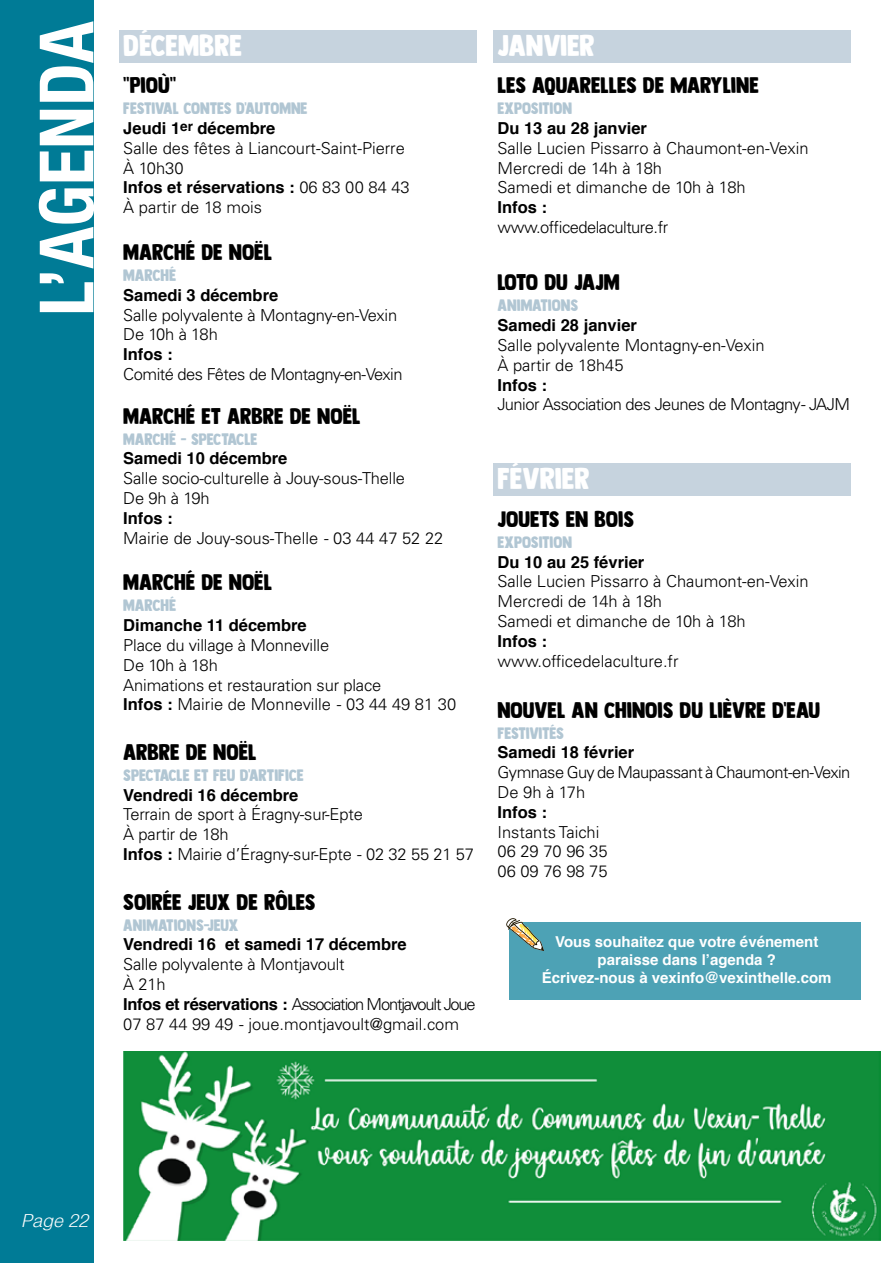
<style>
.page{position:relative;width:893px;height:1263px;background:#fff}
.page>*{position:absolute;margin:0;border:0;box-sizing:border-box;transform-origin:0 0}
.t1{font:700 condensed 75px "Helvetica Neue";color:#fff}
.t2{font:30px "DK Longreach";color:#fff}
.t3{font:22.5px "DK Longreach";color:#000}
.t4{font:22.5px "DK Longreach";letter-spacing:-.02em;color:#000}
.t5{font:italic 300 18px "Helvetica";color:#fff}
.t6{font:300 16.5px/19.8px "Univers LT Pro 45";letter-spacing:-.01em;color:#000}
.t7{font:700 16.5px "Helvetica";color:#000}
.t8{font:300 16.5px/19.8px "Univers LT Pro 45";letter-spacing:-.03em;color:#000}
.t9{font:16.5px "DK Longreach";color:#b1c6d3}
.t10{font:700 15px/18px "Helvetica";color:#fff;text-align:center}
.s1{font-family:"Univers LT Pro 45";font-weight:300}
.s2{font-family:"Helvetica";font-weight:700}
</style>
<div class="page">
<div style="left:0;top:0;width:93px;height:1263px;background:#007b96"></div>
<div style="left:509px;top:922px;width:352px;height:77px;background:#4da2b5"></div>
<svg style="left:506px;top:918px;width:38px;height:33px"></svg>
<div style="left:119px;top:30px;width:357px;height:33px;background:#c6d3de"></div>
<div style="left:493px;top:30px;width:357px;height:33px;background:#c6d3de"></div>
<div style="left:493px;top:463px;width:357px;height:33px;background:#c6d3de"></div>
<img style="left:123px;top:1051px;width:758px;height:190px">
<h1 class="t1" style="left:21px;top:316px;width:296px;rotate:-90deg">L’AGENDA</h1>
<h2 class="t2" style="left:123px;top:28px;width:120px">DÉCEMBRE</h2>
<h3 class="t3" style="left:123px;top:72px;width:54px">"PIOÙ"</h3>
<p class="t9" style="left:123px;top:99px;width:186px">FESTIVAL CONTES D'AUTOMNE</p>
<p class="t7" style="left:123px;top:115px;width:154px">Jeudi 1<sup>er</sup> décembre</p>
<p class="t6" style="left:123px;top:138px;width:283px">Salle des fêtes à Liancourt-Saint-Pierre<br>À 10h30</p>
<p class="t7" style="left:123px;top:174px;width:288px">Infos et réservations : <span class="s1">06 83 00 84 43</span></p>
<p class="t6" style="left:123px;top:197px;width:140px">À partir de 18 mois</p>
<h3 class="t3" style="left:123px;top:239px;width:150px">MARCHÉ DE NOËL</h3>
<p class="t9" style="left:123px;top:266px;width:54px">MARCHÉ</p>
<p class="t7" style="left:123px;top:282px;width:156px">Samedi 3 décembre</p>
<p class="t6" style="left:123px;top:304px;width:275px">Salle polyvalente à Montagny-en-Vexin<br>De 10h à 18h</p>
<p class="t7" style="left:123px;top:341px;width:51px">Infos :</p>
<p class="t8" style="left:123px;top:364px;width:281px">Comité des Fêtes de Montagny-en-Vexin</p>
<h3 class="t3" style="left:123px;top:402px;width:238px">MARCHÉ ET ARBRE DE NOËL</h3>
<p class="t9" style="left:123px;top:429px;width:135px">MARCHÉ - SPECTACLE</p>
<p class="t7" style="left:123px;top:445px;width:166px">Samedi 10 décembre</p>
<p class="t6" style="left:123px;top:468px;width:283px">Salle socio-culturelle à Jouy-sous-Thelle<br>De 9h à 19h</p>
<p class="t7" style="left:123px;top:505px;width:51px">Infos :</p>
<p class="t6" style="left:123px;top:527px;width:322px">Mairie de Jouy-sous-Thelle - 03 44 47 52 22</p>
<h3 class="t3" style="left:123px;top:569px;width:150px">MARCHÉ DE NOËL</h3>
<p class="t9" style="left:123px;top:596px;width:54px">MARCHÉ</p>
<p class="t7" style="left:123px;top:612px;width:185px">Dimanche 11 décembre</p>
<p class="t6" style="left:123px;top:635px;width:334px">Place du village à Monneville<br>De 10h à 18h<br>Animations et restauration sur place<br><span class="s2">Infos :</span> Mairie de Monneville - 03 44 49 81 30</p>
<h3 class="t3" style="left:123px;top:739px;width:135px">ARBRE DE NOËL</h3>
<p class="t9" style="left:123px;top:765px;width:182px">SPECTACLE ET FEU D'ARTIFICE</p>
<p class="t7" style="left:123px;top:781px;width:177px">Vendredi 16 décembre</p>
<p class="t6" style="left:123px;top:804px;width:352px">Terrain de sport à Éragny-sur-Epte<br>À partir de 18h<br><span class="s2">Infos :</span> Mairie d’Éragny-sur-Epte - 02 32 55 21 57</p>
<h3 class="t3" style="left:123px;top:888px;width:194px">SOIRÉE JEUX DE RÔLES</h3>
<p class="t9" style="left:123px;top:915px;width:117px">ANIMATIONS-JEUX</p>
<p class="t7" style="left:123px;top:931px;width:285px">Vendredi 16 et samedi 17 décembre</p>
<p class="t6" style="left:123px;top:954px;width:354px">Salle polyvalente à Montjavoult<br>À 21h<br><span class="s2">Infos et réservations :</span> Association Montjavoult Joue 07 87 44 99 49 - joue.montjavoult@gmail.com</p>
<h2 class="t2" style="left:497px;top:28px;width:99px">JANVIER</h2>
<h3 class="t3" style="left:497px;top:72px;width:263px">LES AQUARELLES DE MARYLINE</h3>
<p class="t9" style="left:497px;top:99px;width:76px">EXPOSITION</p>
<p class="t7" style="left:497px;top:115px;width:151px">Du 13 au 28 janvier</p>
<p class="t6" style="left:497px;top:138px;width:312px">Salle Lucien Pissarro à Chaumont-en-Vexin<br>Mercredi de 14h à 18h<br>Samedi et dimanche de 10h à 18h</p>
<p class="t7" style="left:497px;top:194px;width:51px">Infos :</p>
<p class="t8" style="left:497px;top:217px;width:172px">www.officedelaculture.fr</p>
<h3 class="t4" style="left:497px;top:269px;width:124px">LOTO DU JAJM</h3>
<p class="t9" style="left:497px;top:296px;width:82px">ANIMATIONS</p>
<p class="t7" style="left:497px;top:312px;width:141px">Samedi 28 janvier</p>
<p class="t6" style="left:497px;top:335px;width:269px">Salle polyvalente Montagny-en-Vexin<br>À partir de 18h45</p>
<p class="t7" style="left:497px;top:371px;width:51px">Infos :</p>
<p class="t8" style="left:497px;top:394px;width:354px">Junior Association des Jeunes de Montagny - JAJM</p>
<h2 class="t2" style="left:497px;top:461px;width:93px">FÉVRIER</h2>
<h3 class="t3" style="left:497px;top:506px;width:138px">JOUETS EN BOIS</h3>
<p class="t9" style="left:497px;top:532px;width:76px">EXPOSITION</p>
<p class="t7" style="left:497px;top:548px;width:148px">Du 10 au 25 février</p>
<p class="t6" style="left:497px;top:571px;width:312px">Salle Lucien Pissarro à Chaumont-en-Vexin<br>Mercredi de 14h à 18h<br>Samedi et dimanche de 10h à 18h</p>
<p class="t7" style="left:497px;top:628px;width:51px">Infos :</p>
<p class="t6" style="left:497px;top:650px;width:183px">www.officedelaculture.fr</p>
<h3 class="t3" style="left:497px;top:696px;width:324px">NOUVEL AN CHINOIS DU LIÈVRE D'EAU</h3>
<p class="t9" style="left:497px;top:723px;width:68px">FESTIVITÉS</p>
<p class="t7" style="left:497px;top:739px;width:138px">Samedi 18 février</p>
<p class="t8" style="left:497px;top:762px;width:354px">Gymnase Guy de Maupassant à Chaumont-en-Vexin<br>De 9h à 17h</p>
<p class="t7" style="left:497px;top:799px;width:51px">Infos :</p>
<p class="t6" style="left:497px;top:821px;width:112px">Instants Taichi<br>06 29 70 96 35<br>06 09 76 98 75</p>
<p class="t10" style="left:542px;top:932px;width:291px">Vous souhaitez que votre événement paraisse dans l’agenda ?<br>Écrivez-nous à vexinfo@vexinthelle.com</p>
<p class="t5" style="left:21px;top:1210px;width:69px">Page 22</p>
</div>
